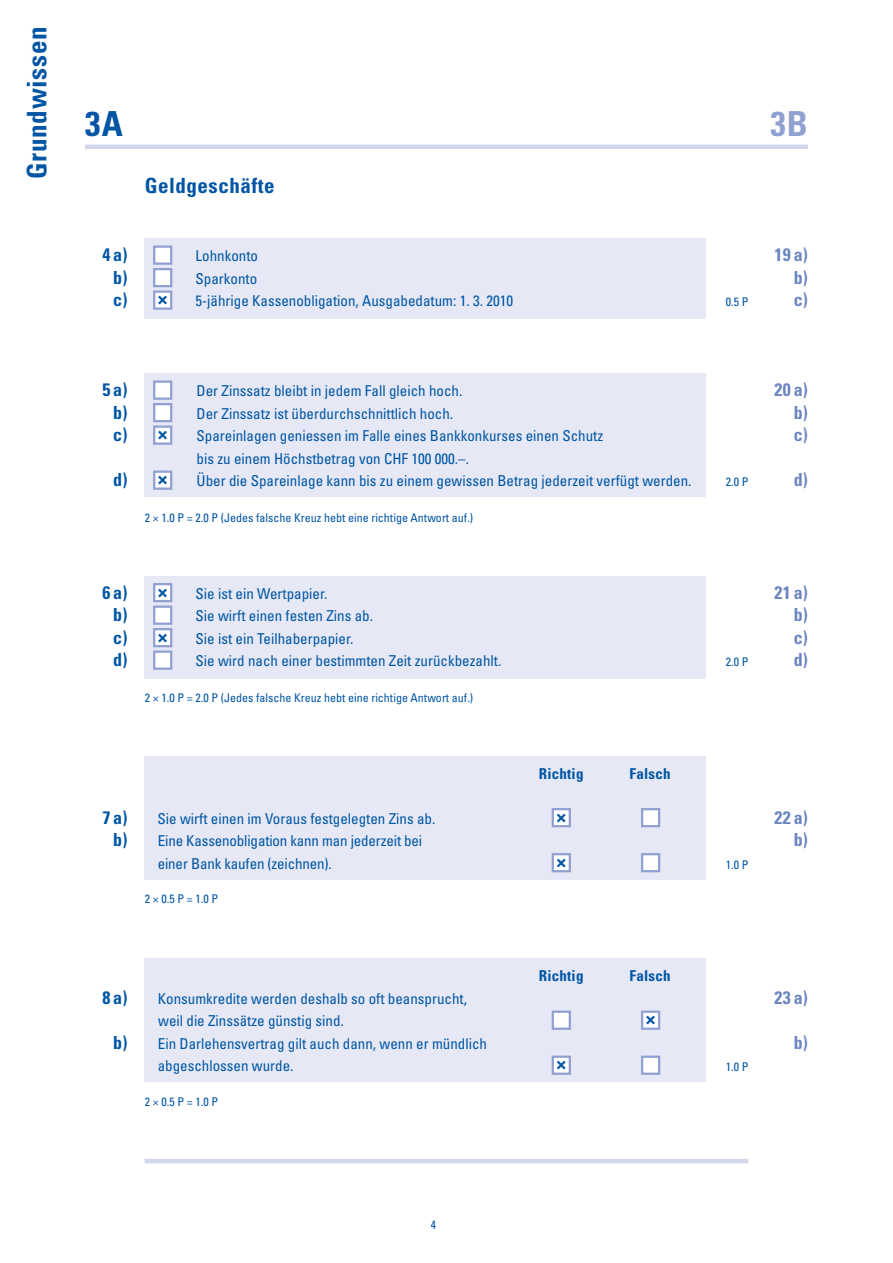
<style>
.page{position:relative;width:893px;height:1263px;background:#fff}
.page>*{position:absolute;margin:0;border:0;box-sizing:border-box;transform-origin:0 0}
.t1{font:700 condensed 34.5px "Univers";color:#0055a4}
.t2{font:700 condensed 34.5px "Univers";color:#90a0d0}
.t3{font:700 condensed 27px "Univers";letter-spacing:.025em;color:#0055a4}
.t4{font:700 condensed 21px "Univers";letter-spacing:.025em;color:#0055a4}
.t5{font:700 condensed 19.5px "Univers";color:#0055a4}
.t6{font:700 condensed 18px/22.5px "Univers";letter-spacing:.015em;color:#6c85c0;text-align:justify}
.t7{font:700 condensed 18px/22.5px "Univers";letter-spacing:.155em;color:#0055a4;text-align:center}
.t8{font:condensed 15px/22.5px "Univers";color:#0055a4}
.t9{font:700 condensed 15px "Univers";letter-spacing:.015em;color:#0055a4}
.t10{font:condensed 12px "Univers";color:#0055a4}
</style>
<div class="page">
<hr style="left:85px;top:145px;width:723px;height:4px;background:#d2d7ed">
<hr style="left:145px;top:1159px;width:603px;height:4px;background:#d2d7ed">
<div style="left:145px;top:238px;width:561px;height:81px;background:#e6e9f5"></div>
<div style="left:153px;top:245px;width:19px;height:20px;background:#fff;border:2px solid #90a0d0"></div>
<div style="left:153px;top:268px;width:19px;height:19px;background:#fff;border:2px solid #90a0d0"></div>
<div style="left:154px;top:292px;width:17px;height:17px;background:#fff"></div>
<div style="left:153px;top:290px;width:19px;height:20px;border:2px solid #90a0d0"></div>
<div style="left:145px;top:373px;width:561px;height:124px;background:#e6e9f5"></div>
<div style="left:153px;top:380px;width:19px;height:20px;background:#fff;border:2px solid #90a0d0"></div>
<div style="left:153px;top:403px;width:19px;height:19px;background:#fff;border:2px solid #90a0d0"></div>
<div style="left:154px;top:427px;width:17px;height:17px;background:#fff"></div>
<div style="left:153px;top:425px;width:19px;height:20px;border:2px solid #90a0d0"></div>
<div style="left:154px;top:472px;width:17px;height:17px;background:#fff"></div>
<div style="left:153px;top:470px;width:19px;height:20px;border:2px solid #90a0d0"></div>
<div style="left:145px;top:576px;width:561px;height:102px;background:#e6e9f5"></div>
<div style="left:154px;top:584px;width:17px;height:17px;background:#fff"></div>
<div style="left:153px;top:583px;width:19px;height:19px;border:2px solid #90a0d0"></div>
<div style="left:153px;top:605px;width:19px;height:20px;background:#fff;border:2px solid #90a0d0"></div>
<div style="left:154px;top:629px;width:17px;height:17px;background:#fff"></div>
<div style="left:153px;top:628px;width:19px;height:19px;border:2px solid #90a0d0"></div>
<div style="left:153px;top:650px;width:19px;height:20px;background:#fff;border:2px solid #90a0d0"></div>
<div style="left:145px;top:756px;width:561px;height:123px;background:#e6e9f5"></div>
<div style="left:553px;top:809px;width:17px;height:17px;background:#fff"></div>
<div style="left:552px;top:808px;width:19px;height:19px;border:2px solid #90a0d0"></div>
<div style="left:641px;top:808px;width:19px;height:19px;background:#fff;border:2px solid #90a0d0"></div>
<div style="left:553px;top:854px;width:17px;height:17px;background:#fff"></div>
<div style="left:552px;top:853px;width:19px;height:19px;border:2px solid #90a0d0"></div>
<div style="left:641px;top:853px;width:19px;height:19px;background:#fff;border:2px solid #90a0d0"></div>
<div style="left:145px;top:958px;width:561px;height:124px;background:#e6e9f5"></div>
<div style="left:552px;top:1010px;width:19px;height:20px;background:#fff;border:2px solid #90a0d0"></div>
<div style="left:642px;top:1012px;width:17px;height:17px;background:#fff"></div>
<div style="left:641px;top:1010px;width:19px;height:20px;border:2px solid #90a0d0"></div>
<div style="left:553px;top:1057px;width:17px;height:17px;background:#fff"></div>
<div style="left:552px;top:1055px;width:19px;height:20px;border:2px solid #90a0d0"></div>
<div style="left:641px;top:1055px;width:19px;height:20px;background:#fff;border:2px solid #90a0d0"></div>
<h2 class="t3" style="left:20px;top:179px;width:154px;rotate:-90deg">Grundwissen</h2>
<h1 class="t1" style="left:85px;top:103px;width:39px">3A</h1>
<h1 class="t2" style="left:770px;top:103px;width:39px">3B</h1>
<h3 class="t4" style="left:145px;top:173px;width:131px">Geldgeschäfte</h3>
<p class="t7" style="left:103px;top:243px;width:27px">4a) b) c)</p>
<p class="t8" style="left:196px;top:244px;width:64px">Lohnkonto<br>Sparkonto</p>
<h3 class="t5" style="left:158px;top:286px;width:11px">×</h3>
<p class="t8" style="left:196px;top:289px;width:319px">5-jährige Kassenobligation, Ausgabedatum: 1. 3. 2010</p>
<p class="t7" style="left:103px;top:378px;width:27px">5a) b) c)</p>
<p class="t7" style="left:113px;top:468px;width:16px">d)</p>
<p class="t8" style="left:197px;top:379px;width:267px">Der Zinssatz bleibt in jedem Fall gleich hoch.<br>Der Zinssatz ist überdurchschnittlich hoch.</p>
<h3 class="t5" style="left:158px;top:421px;width:11px">×</h3>
<p class="t8" style="left:197px;top:424px;width:408px">Spareinlagen geniessen im Falle eines Bankkonkurses einen Schutz bis zu einem Höchstbetrag von CHF 100 000.–.</p>
<h3 class="t5" style="left:158px;top:466px;width:11px">×</h3>
<p class="t8" style="left:197px;top:469px;width:496px">Über die Spareinlage kann bis zu einem gewissen Betrag jederzeit verfügt werden.</p>
<p class="t10" style="left:145px;top:510px;width:330px">2 × 1.0 P = 2.0 P (Jedes falsche Kreuz hebt eine richtige Antwort auf.)</p>
<p class="t7" style="left:103px;top:581px;width:27px">6a) b) c) d)</p>
<h3 class="t5" style="left:158px;top:579px;width:11px">×</h3>
<p class="t8" style="left:196px;top:581px;width:179px">Sie ist ein Wertpapier.<br>Sie wirft einen festen Zins ab.</p>
<h3 class="t5" style="left:158px;top:624px;width:11px">×</h3>
<p class="t8" style="left:196px;top:626px;width:307px">Sie ist ein Teilhaberpapier.<br>Sie wird nach einer bestimmten Zeit zurückbezahlt.</p>
<p class="t10" style="left:145px;top:690px;width:330px">2 × 1.0 P = 2.0 P (Jedes falsche Kreuz hebt eine richtige Antwort auf.)</p>
<p class="t7" style="left:103px;top:806px;width:27px">7a) b)</p>
<p class="t9" style="left:539px;top:764px;width:46px">Richtig</p>
<p class="t9" style="left:630px;top:764px;width:43px">Falsch</p>
<p class="t8" style="left:158px;top:806px;width:279px">Sie wirft einen im Voraus festgelegten Zins ab.</p>
<h3 class="t5" style="left:556px;top:804px;width:11px">×</h3>
<p class="t8" style="left:158px;top:829px;width:266px">Eine Kassenobligation kann man jederzeit bei einer Bank kaufen (zeichnen).</p>
<h3 class="t5" style="left:556px;top:849px;width:11px">×</h3>
<p class="t10" style="left:145px;top:891px;width:75px">2 × 0.5 P = 1.0 P</p>
<p class="t7" style="left:103px;top:986px;width:27px">8a)</p>
<p class="t7" style="left:113px;top:1031px;width:16px">b)</p>
<p class="t8" style="left:158px;top:986px;width:311px">Konsumkredite werden deshalb so oft beansprucht, weil die Zinssätze günstig sind.</p>
<p class="t8" style="left:158px;top:1031px;width:331px">Ein Darlehensvertrag gilt auch dann, wenn er mündlich abgeschlossen wurde.</p>
<p class="t10" style="left:145px;top:1094px;width:75px">2 × 0.5 P = 1.0 P</p>
<p class="t9" style="left:539px;top:966px;width:46px">Richtig</p>
<p class="t9" style="left:630px;top:966px;width:43px">Falsch</p>
<h3 class="t5" style="left:556px;top:1051px;width:11px">×</h3>
<h3 class="t5" style="left:646px;top:1006px;width:11px">×</h3>
<p class="t10" style="left:726px;top:294px;width:24px">0.5 P</p>
<p class="t6" style="left:794px;top:243px;width:16px;text-indent:-19px">19 a) b) c)</p>
<p class="t10" style="left:726px;top:474px;width:24px">2.0 P</p>
<p class="t6" style="left:794px;top:378px;width:16px;text-indent:-19px">20 a) b) c)</p>
<p class="t6" style="left:794px;top:468px;width:16px">d)</p>
<p class="t10" style="left:726px;top:654px;width:24px">2.0 P</p>
<p class="t6" style="left:794px;top:581px;width:16px;text-indent:-19px">21 a) b) c) d)</p>
<p class="t10" style="left:726px;top:857px;width:24px">1.0 P</p>
<p class="t6" style="left:775px;top:806px;width:35px;text-align:right">22 a) b)</p>
<p class="t10" style="left:726px;top:1059px;width:24px">1.0 P</p>
<p class="t6" style="left:775px;top:986px;width:35px">23 a)</p>
<p class="t6" style="left:794px;top:1031px;width:16px">b)</p>
<p class="t10" style="left:431px;top:1217px;width:7px">4</p>
</div>
